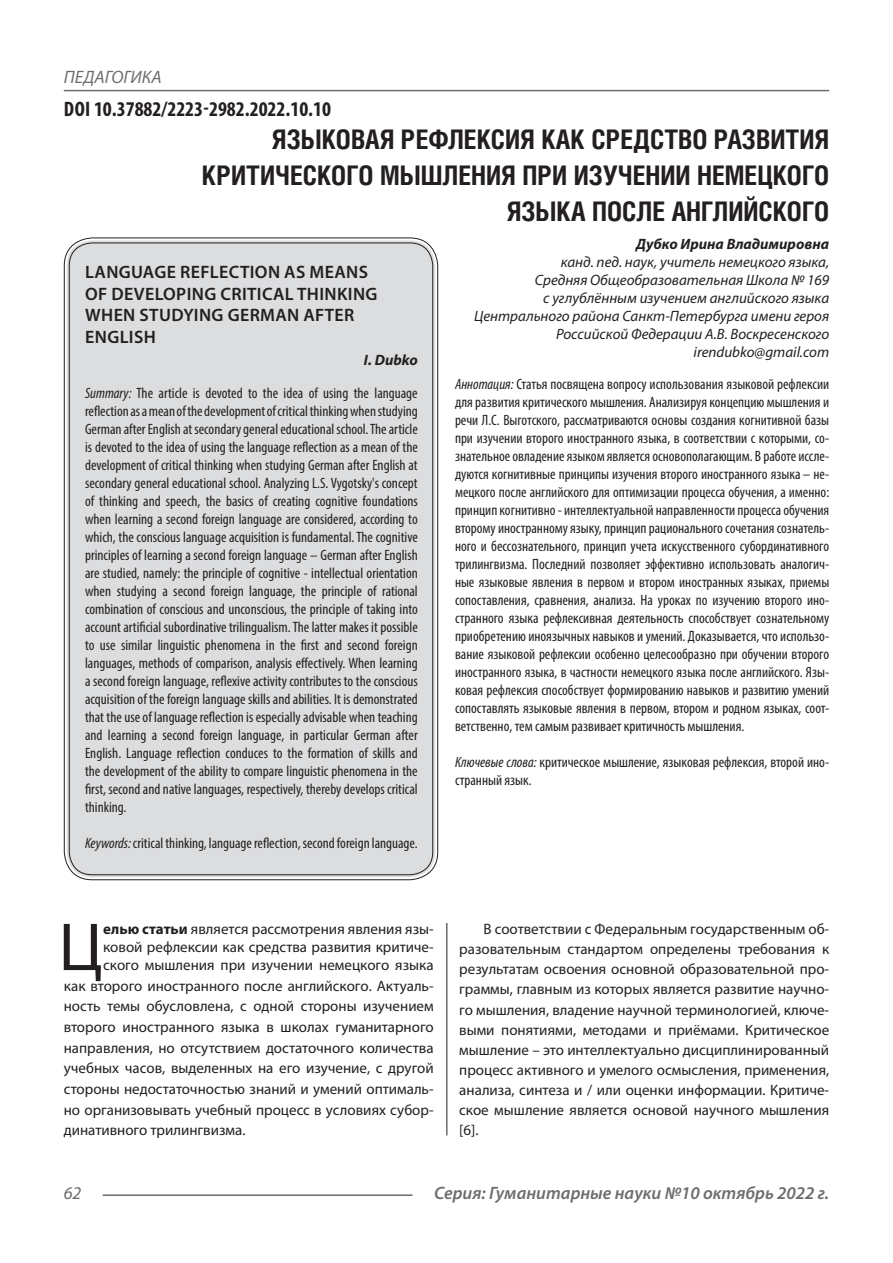
<style>
.page{position:relative;width:893px;height:1263px;background:#fff}
.page>*{position:absolute;margin:0;border:0;box-sizing:border-box;transform-origin:0 0}
.Статья_текст_первый{font:68.4px "Myriad Pro";color:#231f20}
.Статья_название{font:700 27px/36px "Helios Cond C";color:#231f20;text-align:right}
.ДОИ{font:700 condensed 21px "Myriad Pro";color:#231f20}
.Статья_название_англ{font:600 18px/21.6px "Myriad Pro";letter-spacing:.02em;color:#231f20}
.t1{font:italic 600 18px "Myriad Pro";color:#6c6d70}
.t2{font:italic 18px "Myriad Pro";color:#6c6d70}
.Статья_аннотация_анг{font:condensed 15px/18px "Myriad Pro";color:#231f20;text-align:justify}
.Статья_аннотация_тек{font:condensed 15px/18px "Myriad Pro";color:#231f20;text-align:justify}
.Статья_текст_первый-2{font:15px/20.7px "Myriad Pro";color:#231f20;text-align:justify}
.Статья_текст{font:15px/20.1px "Myriad Pro";color:#231f20;text-align:justify}
.Статья_автор_инфо{font:italic 15px/18px "Myriad Pro";color:#231f20;text-align:right}
.Статья_автор_инфо-2{font:italic 700 15px "Myriad Pro";color:#231f20}
.Статья_автор_англ{font:italic 700 15px "Myriad Pro";color:#231f20}
.s1{font-style:italic}
.s2{font-weight:700}
</style>
<div class="page">
<hr style="left:446px;top:128px;width:1px;height:1007px;background:#231f20">
<hr style="left:103px;top:1194px;width:309px;height:2px;background:#6c6d70">
<hr style="left:64px;top:90px;width:765px;height:1px;background:#6c6d70">
<div style="left:67px;top:240px;width:368px;height:637px;background:#dcdddf;border-radius:26px"></div>
<p class="t2" style="left:64px;top:66px;width:100px">ПЕДАГОГИКА</p>
<p class="ДОИ" style="left:64px;top:96px;width:269px">DOI 10.37882/2223-2982.2022.10.10</p>
<p class="Статья_название" style="left:202px;top:121px;width:629px">ЯЗЫКОВАЯ РЕФЛЕКСИЯ КАК СРЕДСТВО РАЗВИТИЯ<br>КРИТИЧЕСКОГО МЫШЛЕНИЯ ПРИ ИЗУЧЕНИИ НЕМЕЦКОГО<br>ЯЗЫКА ПОСЛЕ АНГЛИЙСКОГО</p>
<p class="Статья_автор_инфо-2" style="left:636px;top:234px;width:195px">Дубко Ирина Владимировна</p>
<p class="Статья_автор_инфо" style="left:561px;top:252px;width:270px">канд. пед. наук, учитель немецкого языка,</p>
<p class="Статья_автор_инфо" style="left:535px;top:270px;width:296px">Средняя Общеобразовательная Школа № 169</p>
<p class="Статья_автор_инфо" style="left:474px;top:288px;width:357px">с углублённым изучением английского языка<br>Центрального района Санкт-Петербурга имени героя<br>Российской Федерации А.В. Воскресенского</p>
<p class="Статья_автор_инфо" style="left:694px;top:342px;width:137px">irendubko@gmail.com</p>
<p class="Статья_аннотация_тек" style="left:455px;top:375px;width:376px"><span class="s1">Аннотация:</span> Статья посвящена вопросу использования языковой рефлексии для развития критического мышления. Анализируя концепцию мышления и речи Л.С. Выготского, рассматриваются основы создания когнитивной базы при изучении второго иностранного языка, в соответствии с которыми, со&shy;знательное овладение языком является основополагающим. В работе иссле&shy;дуются когнитивные принципы изучения второго иностранного языка – не&shy;мецкого после английского для оптимизации процесса обучения, а именно: принцип когнитивно - интеллектуальной направленности процесса обучения второму иностранному языку, принцип рационального сочетания сознатель&shy;ного и бессознательного, принцип учета искусственного субординативного трилингвизма. Последний позволяет эффективно использовать аналогич&shy;ные языковые явления в первом и втором иностранных языках, приемы сопоставления, сравнения, анализа. На уроках по изучению второго ино&shy;странного языка рефлексивная деятельность способствует сознательному приобретению иноязычных навыков и умений. Доказывается, что использо&shy;вание языковой рефлексии особенно целесообразно при обучении второго иностранного языка, в частности немецкого языка после английского. Язы&shy;ковая рефлексия способствует формированию навыков и развитию умений сопоставлять языковые явления в первом, втором и родном языках, соот&shy;ветственно, тем самым развивает критичность мышления.</p>
<p class="Статья_аннотация_тек" style="left:455px;top:753px;width:376px"><span class="s1">Ключевые слова:</span> критическое мышление, языковая рефлексия, второй ино&shy;странный язык.</p>
<p class="Статья_название_англ" style="left:85px;top:261px;width:284px">LANGUAGE REFLECTION AS MEANS</p>
<p class="Статья_название_англ" style="left:85px;top:282px;width:294px">OF DEVELOPING CRITICAL THINKING<br>WHEN STUDYING GERMAN AFTER<br>ENGLISH</p>
<p class="Статья_автор_англ" style="left:364px;top:350px;width:55px">I. Dubko</p>
<p class="Статья_аннотация_анг" style="left:85px;top:383px;width:334px"><span class="s1">Summary:</span> The article is devoted to the idea of using the language reflection as a mean of the development of critical thinking when studying German after English at secondary general educational school. The article is devoted to the idea of using the language reflection as a mean of the development of critical thinking when studying German after English at secondary general educational school. Analyzing L.S. Vygotsky's concept of thinking and speech, the basics of creating cognitive foundations when learning a second foreign language are considered, according to which, the conscious language acquisition is fundamental. The cognitive principles of learning a second foreign language – German after English are studied, namely: the principle of cognitive - intellectual orientation when studying a second foreign language, the principle of rational combination of conscious and unconscious, the principle of taking into account artificial subordinative trilingualism. The latter makes it possible to use similar linguistic phenomena in the first and second foreign languages, methods of comparison, analysis effectively. When learning a second foreign language, reflexive activity contributes to the conscious acquisition of the foreign language skills and abilities. It is demonstrated that the use of language reflection is especially advisable when teaching and learning a second foreign language, in particular German after English. Language reflection conduces to the formation of skills and the development of the ability to compare linguistic phenomena in the first, second and native languages, respectively, thereby develops critical thinking.</p>
<p class="Статья_аннотация_анг" style="left:85px;top:833px;width:334px"><span class="s1">Keywords:</span> critical thinking, language reflection, second foreign language.</p>
<p class="Статья_текст_первый" style="left:59px;top:905px;width:46px">Ц</p>
<p class="Статья_текст_первый-2" style="left:103px;top:920px;width:332px;line-height:18px"><span class="s2">елью статьи</span> является рассмотрения явления язы&shy;ковой рефлексии как средства развития критиче&shy;ского мышления при изучении немецкого языка</p>
<p class="Статья_текст_первый-2" style="left:64px;top:975px;width:371px">как второго иностранного после английского. Актуаль&shy;ность темы обусловлена, с одной стороны изучением второго иностранного языка в школах гуманитарного направления, но отсутствием достаточного количества учебных часов, выделенных на его изучение, с другой стороны недостаточностью знаний и умений оптималь&shy;но организовывать учебный процесс в условиях субор&shy;динативного трилингвизма.</p>
<p class="Статья_текст" style="left:459px;top:919px;width:371px;text-indent:24px">В соответствии с Федеральным государственным об&shy;разовательным стандартом определены требования к результатам освоения основной образовательной про&shy;граммы, главным из которых является развитие научно&shy;го мышления, владение научной терминологией, ключе&shy;выми понятиями, методами и приёмами. Критическое мышление – это интеллектуально дисциплинированный процесс активного и умелого осмысления, применения, анализа, синтеза и / или оценки информации. Критиче&shy;ское мышление является основой научного мышления [6].</p>
<p class="t2" style="left:64px;top:1182px;width:19px">62</p>
<p class="t1" style="left:434px;top:1182px;width:397px">Серия: Гуманитарные науки №10 октябрь 2022 г.</p>
</div>
